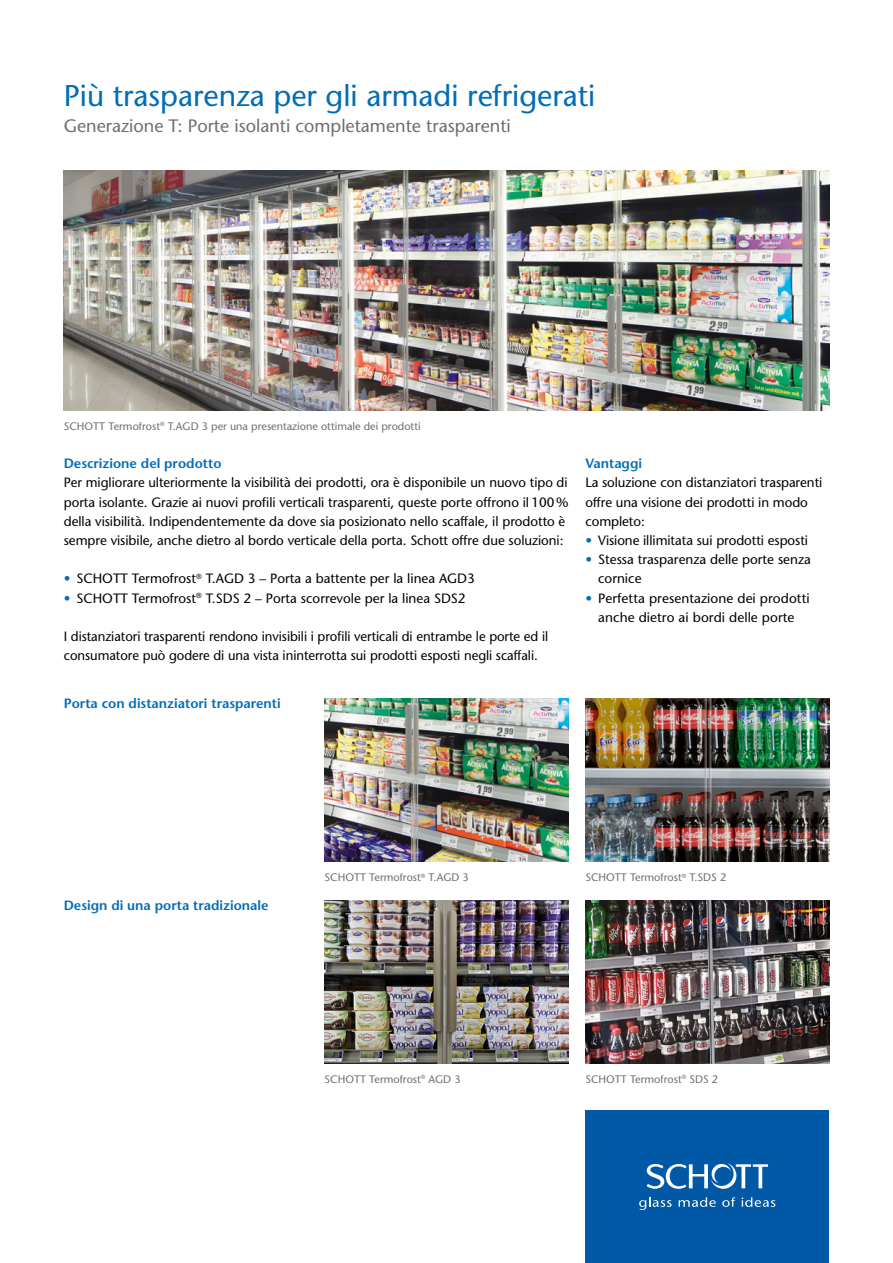
<style>
.page{position:relative;width:893px;height:1263px;background:#fff}
.page>*{position:absolute;margin:0;border:0;box-sizing:border-box;transform-origin:0 0}
.t1{font:500 30px "Stone Sans Std";color:#006db8}
.t2{font:500 18px "Stone Sans Std";color:#6f6f6e}
.t3{font:500 13.5px/19.2px "Stone Sans Std";letter-spacing:-.005em;color:#000}
.t4{font:600 13.5px "Stone Sans Std";color:#006db8}
.t5{font:500 10.8px "Stone Sans Std";color:#6f6f6e}
.s1{color:#006db8}
</style>
<div class="page">
<div style="left:585px;top:1110px;width:244px;height:153px;background:#0058a6"></div>
<svg style="left:639px;top:1197px;width:33px;height:13px"></svg>
<svg style="left:679px;top:1197px;width:37px;height:10px"></svg>
<svg style="left:722px;top:1197px;width:13px;height:10px"></svg>
<svg style="left:742px;top:1197px;width:33px;height:10px"></svg>
<svg style="left:647px;top:1163px;width:121px;height:26px"></svg>
<img style="left:64px;top:171px;width:765px;height:240px">
<img style="left:325px;top:699px;width:243px;height:163px">
<img style="left:325px;top:900px;width:243px;height:163px">
<img style="left:585px;top:699px;width:244px;height:163px">
<img style="left:585px;top:900px;width:244px;height:163px">
<h1 class="t1" style="left:64px;top:78px;width:533px">Più trasparenza per gli armadi refrigerati</h1>
<h2 class="t2" style="left:64px;top:115px;width:449px">Generazione T: Porte isolanti completamente trasparenti</h2>
<p class="t5" style="left:64px;top:420px;width:358px">SCHOTT Termofrost<sup>®</sup> T.AGD 3 per una presentazione ottimale dei prodotti</p>
<p class="t4" style="left:64px;top:455px;width:159px">Descrizione del prodotto</p>
<p class="t3" style="left:64px;top:473px;width:506px">Per migliorare ulteriormente la visibilità dei prodotti, ora è disponibile un nuovo tipo di porta isolante. Grazie ai nuovi profili verticali trasparenti, queste porte offrono il 100% della visibilità. Indipendentemente da dove sia posizionato nello scaffale, il prodotto è sempre visibile, anche dietro al bordo verticale della porta. Schott offre due soluzioni:</p>
<p class="t3" style="left:64px;top:569px;width:413px"><span class="s1">•</span> SCHOTT Termofrost<sup>®</sup> T.AGD 3 – Porta a battente per la linea AGD3</p>
<p class="t3" style="left:64px;top:588px;width:403px"><span class="s1">•</span> SCHOTT Termofrost<sup>®</sup> T.SDS 2 – Porta scorrevole per la linea SDS2</p>
<p class="t3" style="left:64px;top:627px;width:486px">I distanziatori trasparenti rendono invisibili i profili verticali di entrambe le porte ed il consumatore può godere di una vista ininterrotta sui prodotti esposti negli scaffali.</p>
<p class="t4" style="left:64px;top:695px;width:219px">Porta con distanziatori trasparenti</p>
<p class="t4" style="left:585px;top:455px;width:58px">Vantaggi</p>
<p class="t3" style="left:585px;top:473px;width:239px">La soluzione con distanziatori trasparenti offre una visione dei prodotti in modo completo:</p>
<p class="t3" style="left:585px;top:531px;width:224px"><span class="s1">•</span> Visione illimitata sui prodotti esposti</p>
<p class="t3" style="left:598px;top:550px;width:214px;text-indent:-13px"><span class="s1">•</span> Stessa trasparenza delle porte senza cornice</p>
<p class="t3" style="left:585px;top:588px;width:226px;text-align:center"><span class="s1">•</span> Perfetta presentazione dei prodotti anche dietro ai bordi delle porte</p>
<p class="t4" style="left:64px;top:897px;width:206px">Design di una porta tradizionale</p>
<p class="t5" style="left:325px;top:871px;width:146px">SCHOTT Termofrost<sup>®</sup> T.AGD 3</p>
<p class="t5" style="left:585px;top:871px;width:142px">SCHOTT Termofrost<sup>®</sup> T.SDS 2</p>
<p class="t5" style="left:325px;top:1072px;width:138px">SCHOTT Termofrost<sup>®</sup> AGD 3</p>
<p class="t5" style="left:585px;top:1072px;width:134px">SCHOTT Termofrost<sup>®</sup> SDS 2</p>
</div>
